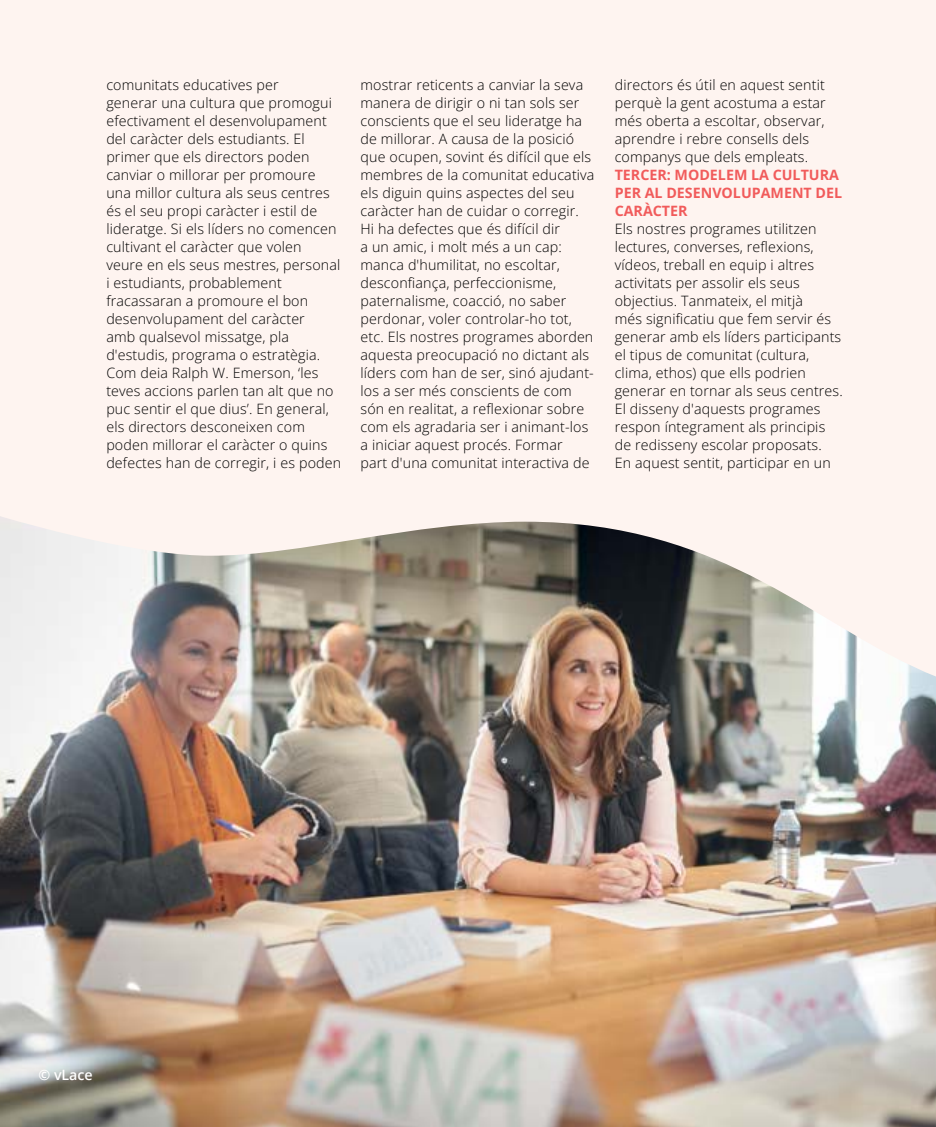
<style>
.page{position:relative;width:936px;height:1127px;background:#fff}
.page>*{position:absolute;margin:0;border:0;box-sizing:border-box;transform-origin:0 0}
.t1{font:300 14.25px/18px "Open Sans";letter-spacing:.01em;color:#000}
.t2{font:700 14.25px/18px "Open Sans";color:#f15b5b}
.t3{font:600 14.25px "Open Sans";letter-spacing:-.005em;color:#fff}
</style>
<div class="page">
<div style="left:0;top:0;width:935px;height:901px;background:#fef4f0"></div>
<img style="left:0;top:516px;width:935px;height:611px">
<p class="t1" style="left:106px;top:75px;width:236px">comunitats educatives per<br>generar una cultura que promogui efectivament el desenvolupament del caràcter dels estudiants. El primer que els directors poden canviar o millorar per promoure una millor cultura als seus centres és el seu propi caràcter i estil de lideratge. Si els líders no comencen cultivant el caràcter que volen veure en els seus mestres, personal i estudiants, probablement fracassaran a promoure el bon desenvolupament del caràcter<br>amb qualsevol missatge, pla d'estudis, programa o estratègia.<br>Com deia Ralph W. Emerson, ‘les teves accions parlen tan alt que no puc sentir el que dius’. En general, els directors desconeixen com poden millorar el caràcter o quins defectes han de corregir, i es poden</p>
<p class="t1" style="left:360px;top:75px;width:235px">mostrar reticents a canviar la seva manera de dirigir o ni tan sols ser conscients que el seu lideratge ha de millorar. A causa de la posició que ocupen, sovint és difícil que els membres de la comunitat educativa els diguin quins aspectes del seu caràcter han de cuidar o corregir.<br>Hi ha defectes que és difícil dir<br>a un amic, i molt més a un cap: manca d'humilitat, no escoltar, desconfiança, perfeccionisme, paternalisme, coacció, no saber perdonar, voler controlar-ho tot, etc. Els nostres programes aborden aquesta preocupació no dictant als líders com han de ser, sinó ajudant&shy;los a ser més conscients de com són en realitat, a reflexionar sobre com els agradaria ser i animant-los a iniciar aquest procés. Formar<br>part d'una comunitat interactiva de</p>
<p class="t1" style="left:614px;top:75px;width:213px">directors és útil en aquest sentit perquè la gent acostuma a estar més oberta a escoltar, observar, aprendre i rebre consells dels companys que dels empleats.</p>
<p class="t2" style="left:614px;top:165px;width:229px">TERCER: MODELEM LA CULTURA<br>PER AL DESENVOLUPAMENT DEL<br>CARÀCTER</p>
<p class="t1" style="left:614px;top:219px;width:229px">Els nostres programes utilitzen lectures, converses, reflexions, vídeos, treball en equip i altres activitats per assolir els seus objectius. Tanmateix, el mitjà<br>més significatiu que fem servir és generar amb els líders participants el tipus de comunitat (cultura, clima, ethos) que ells podrien generar en tornar als seus centres.<br>El disseny d'aquests programes respon íntegrament als principis de redisseny escolar proposats.<br>En aquest sentit, participar en un</p>
<p class="t3" style="left:39px;top:1065px;width:56px">© vLace</p>
</div>
